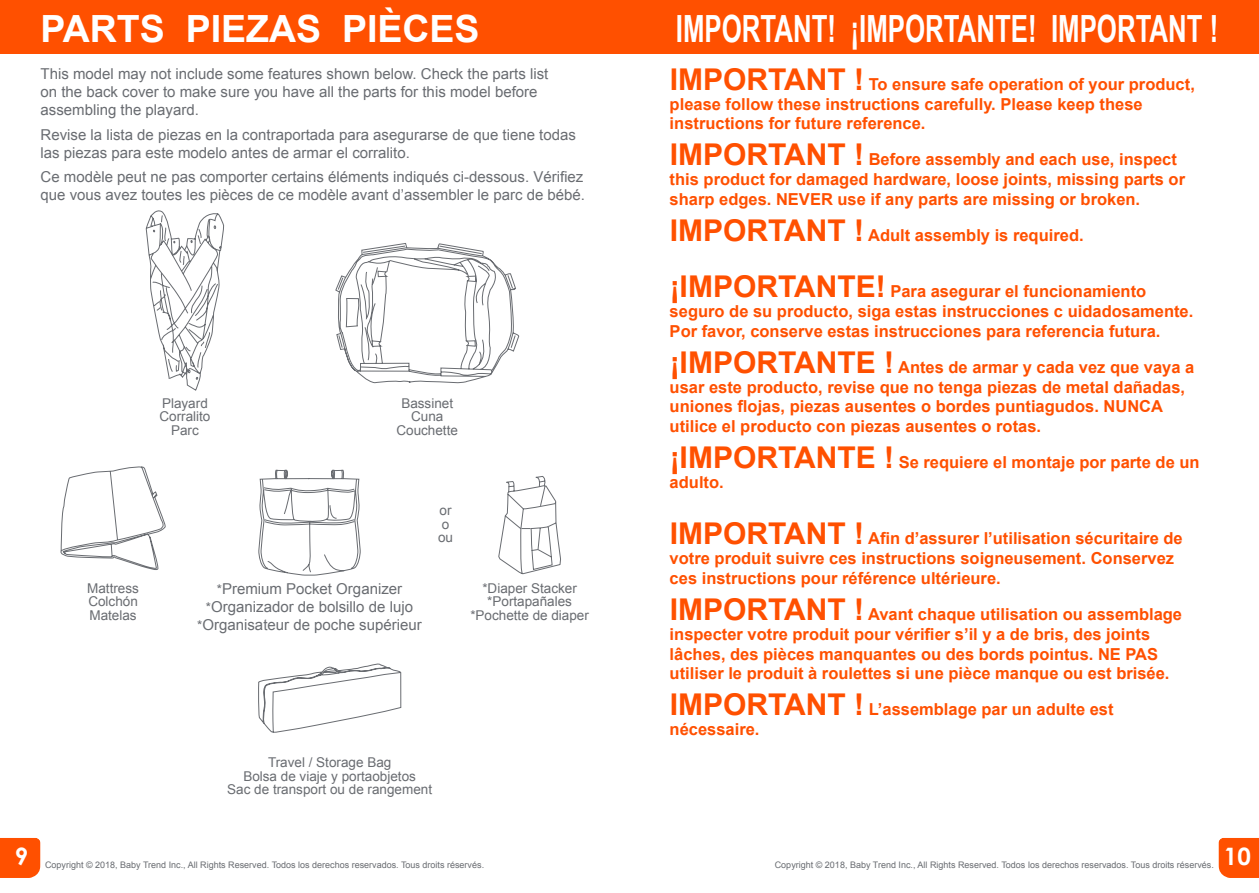
<style>
.page{position:relative;width:1259px;height:893px;background:#fff}
.page>*{position:absolute;margin:0;border:0;box-sizing:border-box;transform-origin:0 0}
.t1{font:700 37.5px "Arial Narrow";color:#fff;scale:.84 1}
.t2{font:700 37.5px "Arial";color:#fff}
.t3{font:700 24px "Century Gothic";color:#fff}
.t4{font:700 16.5px/19.8px "Arial";color:#ff5000}
.t5{font:15px/18px "Arial";color:#696c71}
.t6{font:13.5px/13.5px "Arial";color:#696c71;text-align:center}
.t7{font:9px "Arial";color:#696c71}
.s1{font-size:13.5px}
.s2{font-size:30px}
</style>
<div class="page">
<div style="left:1218px;top:838px;width:41px;height:40px;background:#ff5000"></div>
<div style="left:629px;top:0;width:630px;height:54px;background:#ff5000"></div>
<div style="left:0;top:838px;width:40px;height:40px;background:#ff5000"></div>
<div style="left:0;top:0;width:629px;height:54px;background:#ff5000"></div>
<svg style="left:145px;top:210px;width:79px;height:181px"></svg>
<svg style="left:335px;top:243px;width:184px;height:141px"></svg>
<svg style="left:60px;top:466px;width:106px;height:104px"></svg>
<svg style="left:258px;top:664px;width:143px;height:69px"></svg>
<svg style="left:498px;top:476px;width:63px;height:99px"></svg>
<svg style="left:258px;top:469px;width:103px;height:107px"></svg>
<h1 class="t2" style="left:40px;top:7px;width:441px">PARTS PIEZAS PIÈCES</h1>
<p class="t5" style="left:40px;top:65px;width:509px">This model may not include some features shown below. Check the parts list on the back cover to make sure you have all the parts for this model before assembling the playard.</p>
<p class="t5" style="left:40px;top:126px;width:537px">Revise la lista de piezas en la contraportada para asegurarse de que tiene todas las piezas para este modelo antes de armar el corralito.</p>
<p class="t5" style="left:40px;top:168px;width:546px">Ce modèle peut ne pas comporter certains éléments indiqués ci-dessous. Vérifiez que vous avez toutes les pièces de ce modèle avant d’assembler le parc de bébé.</p>
<p class="t6" style="left:159px;top:396px;width:53px">Playard<br>Corralito<br>Parc</p>
<p class="t6" style="left:396px;top:396px;width:63px">Bassinet<br>Cuna<br>Couchette</p>
<p class="t6" style="left:87px;top:581px;width:53px;text-align:justify">Mattress Colchón Matelas</p>
<p class="t5" style="left:197px;top:579px;width:226px;text-align:center"><span class="s1">*</span>Premium Pocket Organizer <span class="s1">*</span>Organizador de bolsillo de lujo <span class="s1">*</span>Organisateur de poche supérieur</p>
<p class="t6" style="left:438px;top:504px;width:17px;text-align:left">or o ou</p>
<p class="t6" style="left:470px;top:581px;width:120px">*Diaper Stacker *Portapañales *Pochette de diaper</p>
<p class="t6" style="left:227px;top:756px;width:206px">Travel / Storage Bag<br>Bolsa de viaje y portaobjetos<br>Sac de transport ou de rangement</p>
<h2 class="t3" style="left:15px;top:842px;width:15px">9</h2>
<p class="t7" style="left:45px;top:858px;width:441px">Copyright © 2018, Baby Trend Inc., All Rights Reserved. Todos los derechos reservados. Tous droits réservés.</p>
<h1 class="t1" style="left:676px;top:0;width:647px">IMPORTANT! ¡IMPORTANTE! IMPORTANT !</h1>
<p class="t4" style="left:669px;top:74px;width:527px"><span class="s2">IMPORTANT !</span> To ensure safe operation of your product, please follow these instructions carefully. Please keep these instructions for future reference.</p>
<p class="t4" style="left:669px;top:150px;width:517px"><span class="s2">IMPORTANT !</span> Before assembly and each use, inspect this product for damaged hardware, loose joints, missing parts or sharp edges. NEVER use if any parts are missing or broken.</p>
<p class="t4" style="left:669px;top:225px;width:415px"><span class="s2">IMPORTANT !</span> Adult assembly is required.</p>
<p class="t4" style="left:669px;top:282px;width:525px"><span class="s2">¡IMPORTANTE!</span> Para asegurar el funcionamiento seguro de su producto, siga estas instrucciones c uidadosamente.<br>Por favor, conserve estas instrucciones para referencia futura.</p>
<p class="t4" style="left:669px;top:357px;width:526px"><span class="s2">¡IMPORTANTE !</span> Antes de armar y cada vez que vaya a usar este producto, revise que no tenga piezas de metal dañadas, uniones flojas, piezas ausentes o bordes puntiagudos. NUNCA utilice el producto con piezas ausentes o rotas.</p>
<p class="t4" style="left:669px;top:453px;width:531px"><span class="s2">¡IMPORTANTE !</span> Se requiere el montaje por parte de un adulto.</p>
<p class="t4" style="left:669px;top:529px;width:514px"><span class="s2">IMPORTANT !</span> Afin d’assurer l’utilisation sécuritaire de votre produit suivre ces instructions soigneusement. Conservez ces instructions pour référence ultérieure.</p>
<p class="t4" style="left:669px;top:604px;width:514px"><span class="s2">IMPORTANT !</span> Avant chaque utilisation ou assemblage inspecter votre produit pour vérifier s’il y a de bris, des joints lâches, des pièces manquantes ou des bords pointus. NE PAS utiliser le produit à roulettes si une pièce manque ou est brisée.</p>
<p class="t4" style="left:669px;top:700px;width:445px"><span class="s2">IMPORTANT !</span> L’assemblage par un adulte est nécessaire.</p>
<p class="t7" style="left:775px;top:858px;width:441px">Copyright © 2018, Baby Trend Inc., All Rights Reserved. Todos los derechos reservados. Tous droits réservés.</p>
<h2 class="t3" style="left:1224px;top:842px;width:28px">10</h2>
</div>
